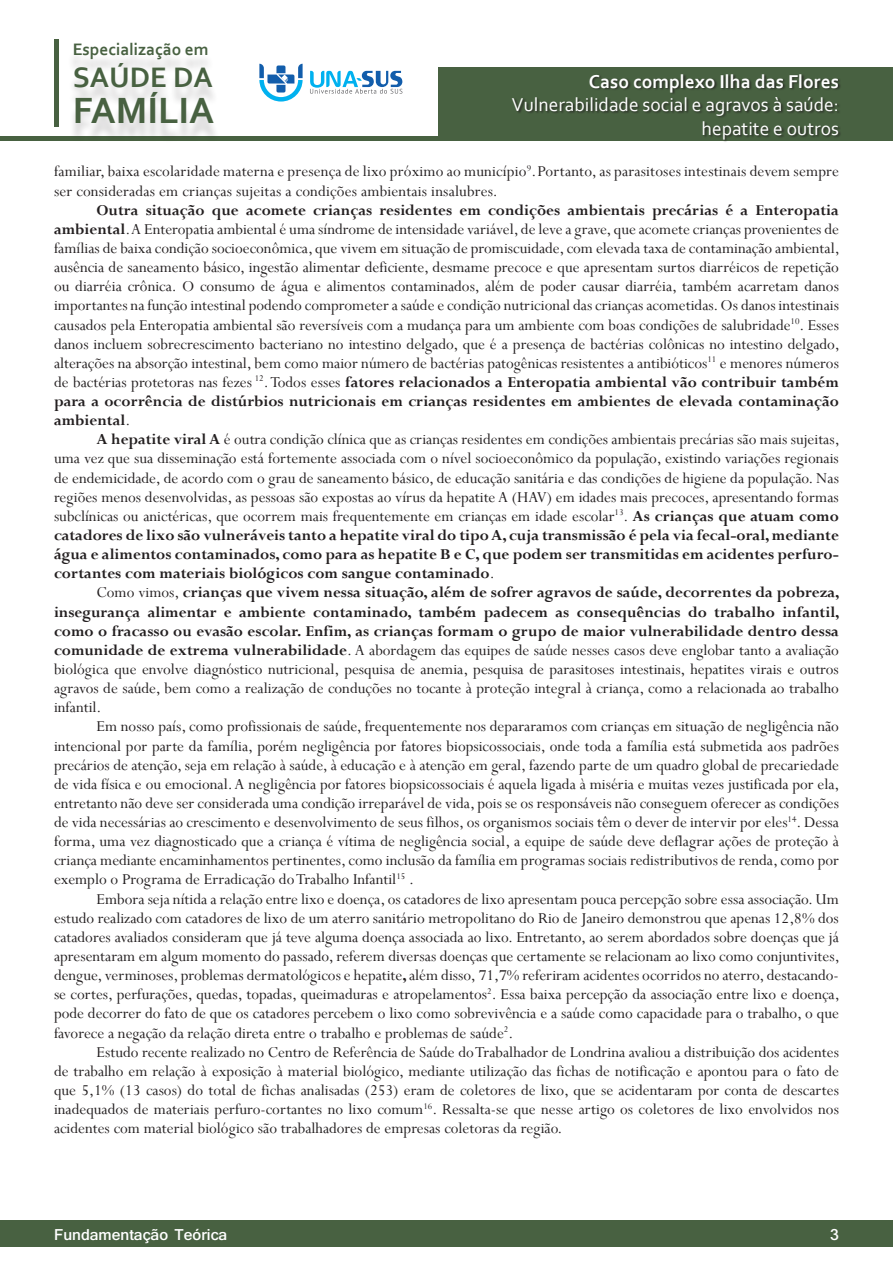
<style>
.page{position:relative;width:893px;height:1263px;background:#fff}
.page>*{position:absolute;margin:0;border:0;box-sizing:border-box;transform-origin:0 0}
.t1{font:700 38.25px "Corbel";color:#486141}
.t2{font:700 29.55px "Corbel";color:#486141}
.t3{font:19.5px/23.4px "Corbel";color:#fff;text-align:right}
.t4{font:700 19.5px "Corbel";color:#fff}
.t5{font:700 17.4px "Corbel";color:#486141}
.Paragrafo_basico{font:16.8px/19.2px "Perpetua";color:#231f20;text-align:justify}
.t6{font:700 16.5px "Shruti";color:#fff}
.s1{font-weight:700}
</style>
<div class="page">
<div style="left:438px;top:67px;width:455px;height:73px;background:#486141"></div>
<hr style="left:0;top:136px;width:893px;height:4px;background:#486141">
<div style="left:512px;top:74px;width:330px;height:68px;background:#231f20;opacity:.75"></div>
<div style="left:0;top:1220px;width:893px;height:27px;background:#486141"></div>
<div style="left:54px;top:39px;width:5px;height:87px;background:#486141"></div>
<div style="left:67px;top:49px;width:153px;height:94px;background:#231f20;opacity:.2"></div>
<svg style="left:259px;top:64px;width:44px;height:38px"></svg>
<svg style="left:310px;top:71px;width:92px;height:23px"></svg>
<p class="t5" style="left:73px;top:38px;width:137px">Especialização em</p>
<h2 class="t2" style="left:73px;top:59px;width:142px">SAÚDE DA</h2>
<h1 class="t1" style="left:73px;top:87px;width:143px">FAMÍLIA</h1>
<p class="t4" style="left:589px;top:69px;width:252px">Caso complexo Ilha das Flores</p>
<p class="t3" style="left:512px;top:93px;width:329px">Vulnerabilidade social e agravos à saúde: hepatite e outros</p>
<p class="Paragrafo_basico" style="left:54px;top:162px;width:786px">familiar, baixa escolaridade materna e presença de lixo próximo ao município<sup>9</sup>.Portanto, as parasitoses intestinais devem sempre ser consideradas em crianças sujeitas a condições ambientais insalubres.</p>
<p class="Paragrafo_basico" style="left:54px;top:200px;width:787px;text-indent:43px"><span class="s1">Outra situação que acomete crianças residentes em condições ambientais precárias é a Enteropatia ambiental</span>. A Enteropatia ambiental é uma síndrome de intensidade variável, de leve a grave, que acomete crianças provenientes de famílias de baixa condição socioeconômica, que vivem em situação de promiscuidade, com elevada taxa de contaminação ambiental, ausência de saneamento básico, ingestão alimentar deficiente, desmame precoce e que apresentam surtos diarréicos de repetição ou diarréia crônica. O consumo de água e alimentos contaminados, além de poder causar diarréia, também acarretam danos importantes na função intestinal podendo comprometer a saúde e condição nutricional das crianças acometidas. Os danos intestinais causados pela Enteropatia ambiental são reversíveis com a mudança para um ambiente com boas condições de salubridade<sup>10</sup>. Esses danos incluem sobrecrescimento bacteriano no intestino delgado, que é a presença de bactérias colônicas no intestino delgado, alterações na absorção intestinal, bem como maior número de bactérias patogênicas resistentes a antibióticos<sup>11</sup> e menores números de bactérias protetoras nas fezes <sup>12</sup>. Todos esses <span class="s1">fatores relacionados a Enteropatia ambiental vão contribuir também para a ocorrência de distúrbios nutricionais em crianças residentes em ambientes de elevada contaminação ambiental</span>.</p>
<p class="Paragrafo_basico" style="left:54px;top:430px;width:787px;text-indent:43px"><span class="s1">A hepatite viral A</span> é outra condição clínica que as crianças residentes em condições ambientais precárias são mais sujeitas, uma vez que sua disseminação está fortemente associada com o nível socioeconômico da população, existindo variações regionais de endemicidade, de acordo com o grau de saneamento básico, de educação sanitária e das condições de higiene da população. Nas regiões menos desenvolvidas, as pessoas são expostas ao vírus da hepatite A (HAV) em idades mais precoces, apresentando formas subclínicas ou anictéricas, que ocorrem mais frequentemente em crianças em idade escolar<sup>13</sup>. <span class="s1">As crianças que atuam como catadores de lixo são vulneráveis tanto a hepatite viral do tipo A, cuja transmissão é pela via fecal-oral, mediante água e alimentos contaminados, como para as hepatite B e C, que podem ser transmitidas em acidentes perfuro&shy;cortantes com materiais biológicos com sangue contaminado</span>.</p>
<p class="Paragrafo_basico" style="left:54px;top:583px;width:787px;text-indent:43px">Como vimos, <span class="s1">crianças que vivem nessa situação, além de sofrer agravos de saúde, decorrentes da pobreza, insegurança alimentar e ambiente contaminado, também padecem as consequências do trabalho infantil, como o fracasso ou evasão escolar. Enfim, as crianças formam o grupo de maior vulnerabilidade dentro dessa comunidade de extrema vulnerabilidade</span>. A abordagem das equipes de saúde nesses casos deve englobar tanto a avaliação biológica que envolve diagnóstico nutricional, pesquisa de anemia, pesquisa de parasitoses intestinais, hepatites virais e outros agravos de saúde, bem como a realização de conduções no tocante à proteção integral à criança, como a relacionada ao trabalho infantil.</p>
<p class="Paragrafo_basico" style="left:54px;top:717px;width:787px;text-indent:43px">Em nosso país, como profissionais de saúde, frequentemente nos depararamos com crianças em situação de negligência não intencional por parte da família, porém negligência por fatores biopsicossociais, onde toda a família está submetida aos padrões precários de atenção, seja em relação à saúde, à educação e à atenção em geral, fazendo parte de um quadro global de precariedade de vida física e ou emocional. A negligência por fatores biopsicossociais é aquela ligada à miséria e muitas vezes justificada por ela, entretanto não deve ser considerada uma condição irreparável de vida, pois se os responsáveis não conseguem oferecer as condições de vida necessárias ao crescimento e desenvolvimento de seus filhos, os organismos sociais têm o dever de intervir por eles<sup>14</sup>. Dessa forma, uma vez diagnosticado que a criança é vítima de negligência social, a equipe de saúde deve deflagrar ações de proteção à criança mediante encaminhamentos pertinentes, como inclusão da família em programas sociais redistributivos de renda, como por exemplo o Programa de Erradicação do Trabalho Infantil<sup>15</sup> .</p>
<p class="Paragrafo_basico" style="left:54px;top:889px;width:787px;text-indent:43px">Embora seja nítida a relação entre lixo e doença, os catadores de lixo apresentam pouca percepção sobre essa associação. Um estudo realizado com catadores de lixo de um aterro sanitário metropolitano do Rio de Janeiro demonstrou que apenas 12,8% dos catadores avaliados consideram que já teve alguma doença associada ao lixo. Entretanto, ao serem abordados sobre doenças que já apresentaram em algum momento do passado, referem diversas doenças que certamente se relacionam ao lixo como conjuntivites, dengue, verminoses, problemas dermatológicos e hepatite<span class="s1">,</span> além disso, 71,7% referiram acidentes ocorridos no aterro, destacando&shy;se cortes, perfurações, quedas, topadas, queimaduras e atropelamentos<sup>2</sup>. Essa baixa percepção da associação entre lixo e doença, pode decorrer do fato de que os catadores percebem o lixo como sobrevivência e a saúde como capacidade para o trabalho, o que favorece a negação da relação direta entre o trabalho e problemas de saúde<sup>2</sup>.</p>
<p class="Paragrafo_basico" style="left:54px;top:1042px;width:786px;text-indent:43px">Estudo recente realizado no Centro de Referência de Saúde do Trabalhador de Londrina avaliou a distribuição dos acidentes de trabalho em relação à exposição à material biológico, mediante utilização das fichas de notificação e apontou para o fato de que 5,1% (13 casos) do total de fichas analisadas (253) eram de coletores de lixo, que se acidentaram por conta de descartes inadequados de materiais perfuro-cortantes no lixo comum<sup>16</sup>. Ressalta-se que nesse artigo os coletores de lixo envolvidos nos acidentes com material biológico são trabalhadores de empresas coletoras da região.</p>
<p class="t6" style="left:54px;top:1225px;width:175px">Fundamentação Teórica</p>
<p class="t6" style="left:830px;top:1225px;width:10px">3</p>
</div>
